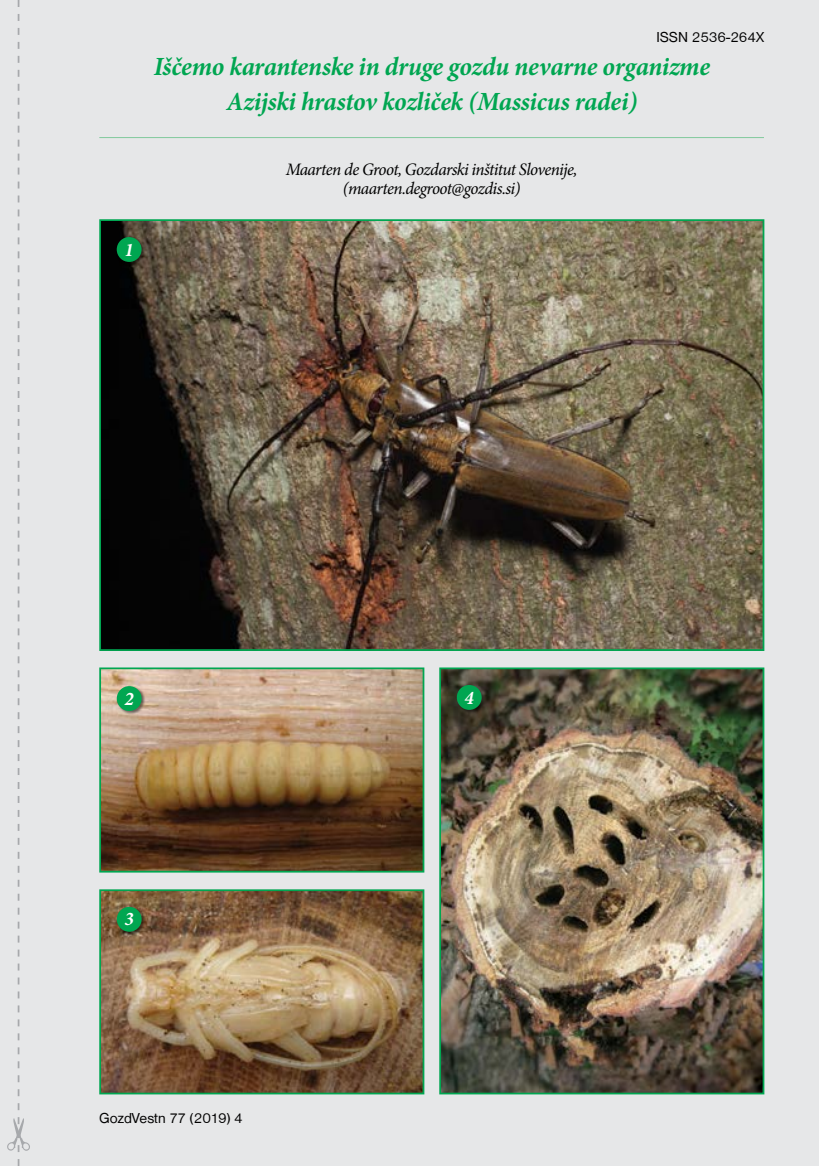
<style>
.page{position:relative;width:819px;height:1166px;background:#e6e7e8}
.page>*{position:absolute;margin:0;border:0;box-sizing:border-box;transform-origin:0 0}
.t1{font:italic 700 26.25px/35px "Minion Pro";letter-spacing:-.015em;color:#00a651;text-align:center}
.t2{font:italic 700 19.25px "Minion Pro";color:#fff}
.t3{font:italic 17.5px/19.2px "Minion Pro";letter-spacing:-.04em;color:#000;text-align:center}
.t4{font:14.88px "Nimbus San DEE";color:#000}
</style>
<div class="page">
<svg style="left:7px;top:0;width:23px;height:1166px"></svg>
<hr style="left:99px;top:137px;width:665px;height:1px;background:#82ca9c">
<img style="left:442px;top:670px;width:319px;height:421px">
<div style="left:439px;top:667px;width:325px;height:427px;border:2px solid #00a651"></div>
<img style="left:102px;top:892px;width:319px;height:199px">
<div style="left:99px;top:889px;width:325px;height:205px;border:2px solid #00a651"></div>
<img style="left:102px;top:222px;width:659px;height:426px">
<div style="left:99px;top:219px;width:665px;height:432px;border:2px solid #00a651"></div>
<img style="left:102px;top:670px;width:319px;height:199px">
<div style="left:99px;top:667px;width:325px;height:205px;border:2px solid #00a651"></div>
<div style="left:116px;top:236px;width:30px;height:30px;background:#000;opacity:.5"></div>
<div style="left:117px;top:237px;width:25px;height:25px;background:#00a651;border-radius:50%"></div>
<div style="left:456px;top:684px;width:30px;height:30px;background:#000;opacity:.5"></div>
<div style="left:457px;top:685px;width:24px;height:25px;background:#00a651;border-radius:50%"></div>
<div style="left:116px;top:685px;width:30px;height:30px;background:#000;opacity:.5"></div>
<div style="left:117px;top:686px;width:25px;height:25px;background:#00a651;border-radius:50%"></div>
<div style="left:116px;top:906px;width:30px;height:30px;background:#000;opacity:.5"></div>
<div style="left:117px;top:907px;width:25px;height:25px;background:#00a651;border-radius:50%"></div>
<p class="t4" style="left:656px;top:29px;width:109px">ISSN 2536-264X</p>
<p class="t1" style="left:154px;top:49px;width:557px">Iščemo karantenske in druge gozdu nevarne organizme<br>Azijski hrastov kozliček (Massicus radei)</p>
<p class="t2" style="left:124px;top:236px;width:11px">1</p>
<p class="t3" style="left:286px;top:160px;width:293px">Maarten de Groot, Gozdarski inštitut Slovenije, (maarten.degroot@gozdis.si)</p>
<p class="t2" style="left:124px;top:685px;width:11px">2</p>
<p class="t2" style="left:464px;top:684px;width:11px">4</p>
<p class="t2" style="left:124px;top:905px;width:11px">3</p>
<p class="t4" style="left:99px;top:1110px;width:145px">GozdVestn 77 (2019) 4</p>
</div>
